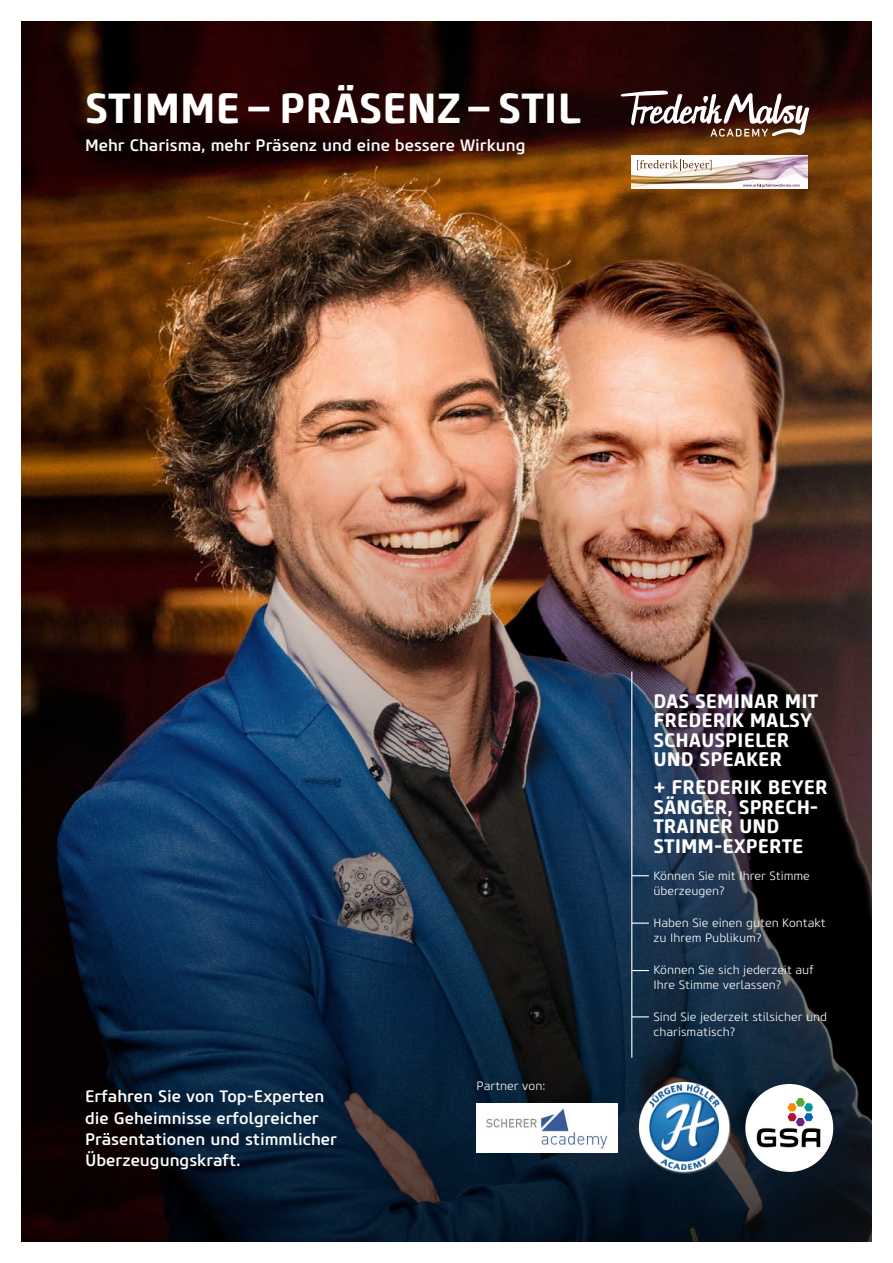
<style>
.page{position:relative;width:893px;height:1263px;background:#fff}
.page>*{position:absolute;margin:0;border:0;box-sizing:border-box;transform-origin:0 0}
.t1{font:700 42px "Core Sans M65";color:#fff}
.t2{font:700 19.5px/19.5px "Core Sans M65";color:#fff}
.t3{font:500 16.5px/21px "Core Sans M55";color:#fff}
.t4{font:300 12px/15px "Core Sans M35";color:#fff}
</style>
<div class="page">
<img style="left:21px;top:21px;width:851px;height:296px">
<img style="left:21px;top:317px;width:851px;height:925px">
<hr style="left:631px;top:671px;width:1px;height:387px;background:#fff">
<svg style="left:632px;top:970px;width:17px;height:1px"></svg>
<svg style="left:632px;top:922px;width:17px;height:2px"></svg>
<svg style="left:632px;top:875px;width:17px;height:1px"></svg>
<svg style="left:632px;top:1016px;width:17px;height:1px"></svg>
<svg style="left:621px;top:90px;width:188px;height:47px"></svg>
<img style="left:639px;top:1082px;width:92px;height:92px">
<div style="left:745px;top:1084px;width:88px;height:88px;background:#fff;border-radius:50%"></div>
<img style="left:755px;top:1099px;width:68px;height:49px">
<div style="left:477px;top:1103px;width:141px;height:49px;background:#fff"></div>
<img style="left:486px;top:1108px;width:122px;height:41px">
<img style="left:632px;top:155px;width:176px;height:34px">
<svg style="left:637px;top:160px;width:75px;height:11px"></svg>
<svg style="left:743px;top:184px;width:56px;height:3px"></svg>
<h1 class="t1" style="left:85px;top:82px;width:497px">STIMME – PRÄSENZ – STIL</h1>
<h3 class="t3" style="left:85px;top:135px;width:442px">Mehr Charisma, mehr Präsenz und eine bessere Wirkung</h3>
<h3 class="t3" style="left:85px;top:1086px;width:253px">Erfahren Sie von Top-Experten die Geheimnisse erfolgreicher<br>Präsentationen und stimmlicher<br>Überzeugungskraft.</h3>
<p class="t4" style="left:477px;top:1078px;width:70px">Partner von:</p>
<h2 class="t2" style="left:653px;top:691px;width:166px">DAS SEMINAR MIT<br>FREDERIK MALSY<br>SCHAUSPIELER<br>UND SPEAKER</h2>
<h2 class="t2" style="left:653px;top:778px;width:176px">+ FREDERIK BEYER<br>SÄNGER, SPRECH-<br>TRAINER UND<br>STIMM-EXPERTE</h2>
<p class="t4" style="left:653px;top:869px;width:158px">Können Sie mit Ihrer Stimme überzeugen?</p>
<p class="t4" style="left:653px;top:916px;width:174px">Haben Sie einen guten Kontakt zu Ihrem Publikum?</p>
<p class="t4" style="left:653px;top:963px;width:162px">Können Sie sich jederzeit auf<br>Ihre Stimme verlassen?</p>
<p class="t4" style="left:653px;top:1010px;width:175px">Sind Sie jederzeit stilsicher und charismatisch?</p>
</div>
